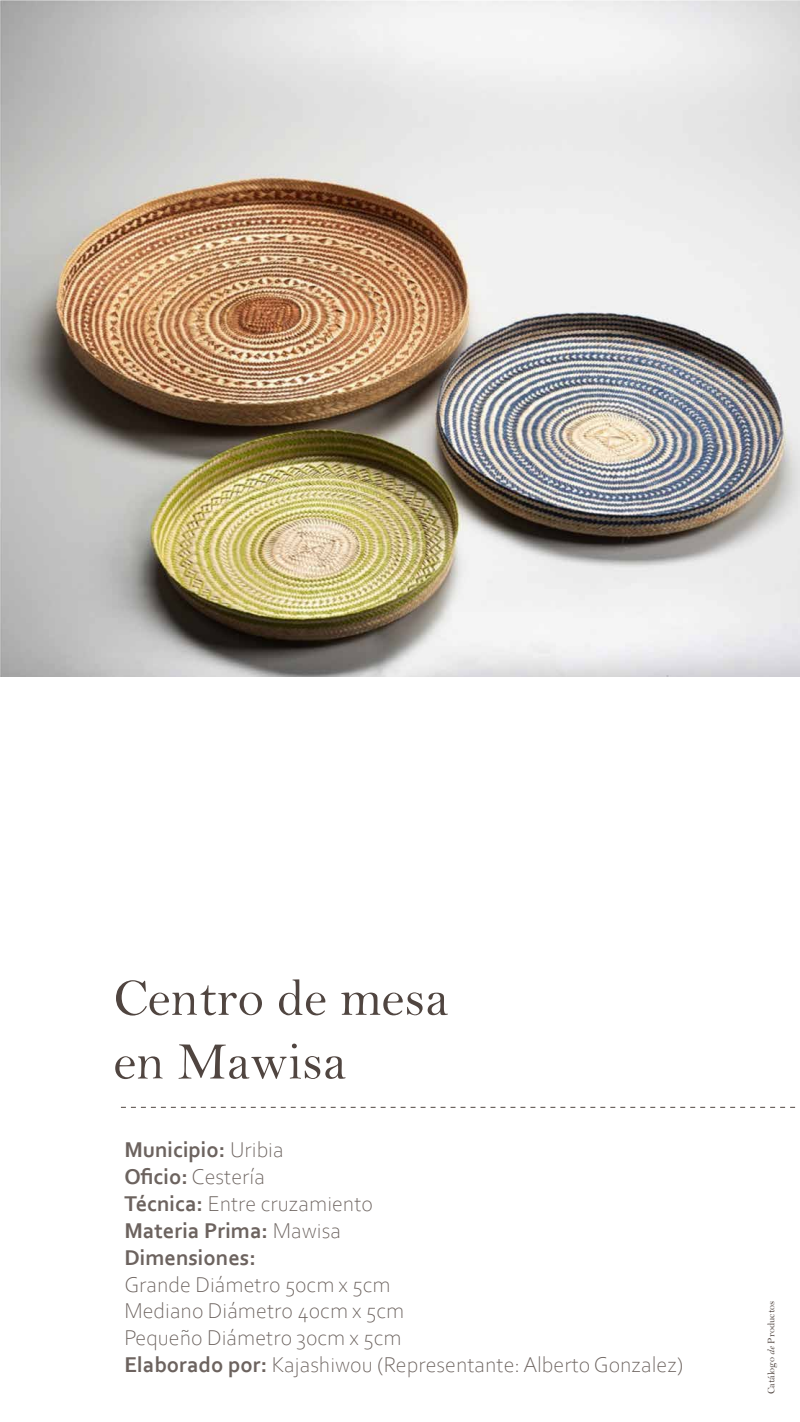
<style>
.page{position:relative;width:800px;height:1422px;background:#fff}
.page>*{position:absolute;margin:0;border:0;box-sizing:border-box;transform-origin:0 0}
.t1{font:53.1px/63.7px "Bell";color:#504540}
.t2{font:300 22.4px/26.9px "Corbel";color:rgb(80 69 64/.84)}
.t3{font:700 22.4px/26.9px "Corbel";color:rgb(80 69 64/.84)}
.t4{font:10.3px "Bell";color:#504540}
.s1{font-weight:300}
.s2{font-weight:700}
.s3{font-family:"Bell MT Italic"}
</style>
<div class="page">
<img style="left:0;top:0;width:800px;height:1108px">
<h1 class="t1" style="left:113px;top:966px;width:336px">Centro de mesa en Mawisa</h1>
<p class="t3" style="left:124px;top:1136px;width:250px">Municipio: <span class="s1">Uribia<br></span>Oficio: <span class="s1">Cestería<br></span>Técnica: <span class="s1">Entre cruzamiento<br></span>Materia Prima: <span class="s1">Mawisa<br></span>Dimensiones:</p>
<p class="t2" style="left:124px;top:1270px;width:561px">Grande Diámetro 50cm x 5cm<br>Mediano Diámetro 40cm x 5cm<br>Pequeño Diámetro 30cm x 5cm<br><span class="s2">Elaborado por:</span> Kajashiwou (Representante: Alberto Gonzalez)</p>
<p class="t4" style="left:765px;top:1394px;width:95px;rotate:-90deg">Catálogo <span class="s3">de</span> Productos</p>
</div>
